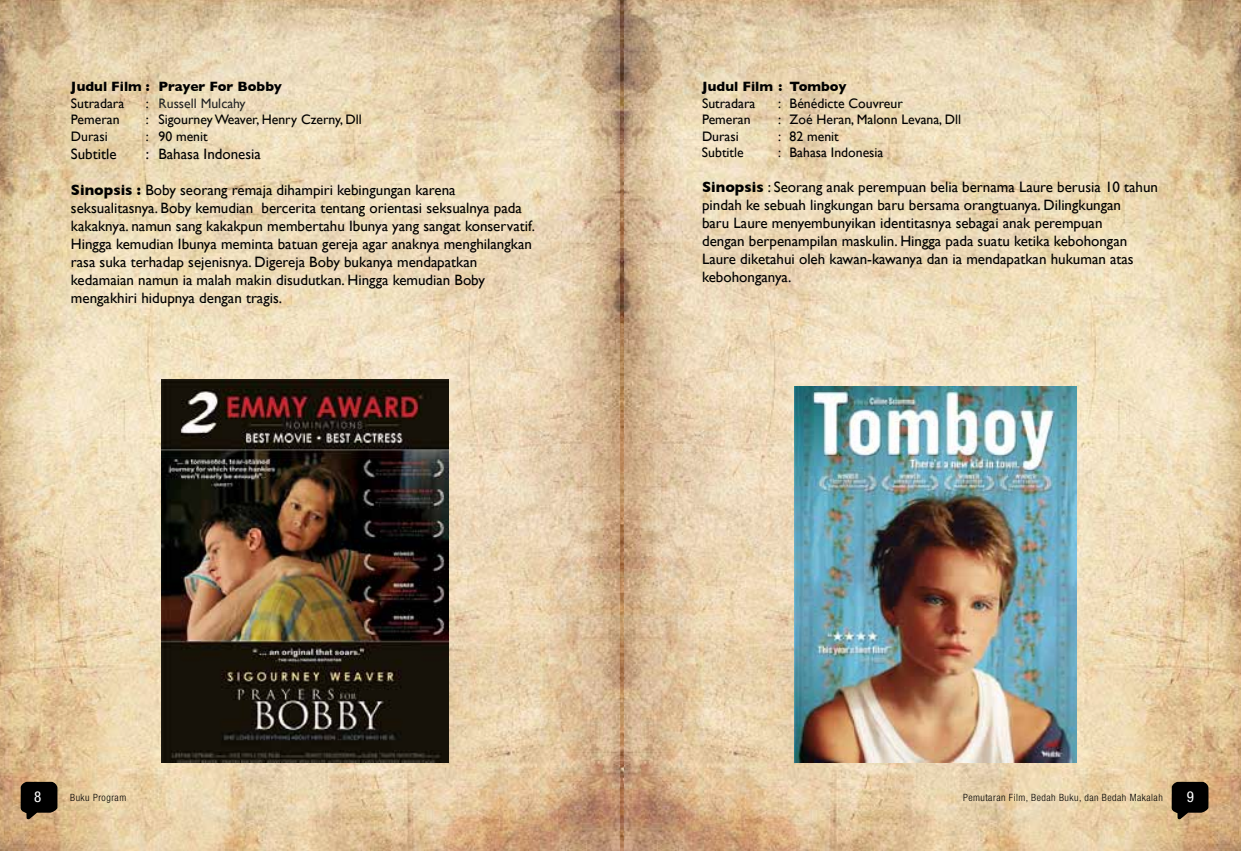
<style>
.page{position:relative;width:1241px;height:851px;background:#fff}
.page>*{position:absolute;margin:0;border:0;box-sizing:border-box;transform-origin:0 0}
.t1{font:15px/18px "Gill Sans";color:#000}
.t2{font:condensed 15px "Helvetica Neue LT Std";color:#fff}
.t3{font:13.75px "Gill Sans";color:#000}
.t4{font:700 13.75px "Gill Sans";color:#000}
.t5{font:13.75px "Gill Sans";color:#262626}
.t6{font:300 condensed 10px "Helvetica Neue LT Std";letter-spacing:.05em;color:#000}
.s1{color:#000}
.s2{font-weight:700}
</style>
<div class="page">
<img style="left:623px;top:0;width:617px;height:850px">
<svg style="left:1171px;top:781px;width:37px;height:38px"></svg>
<img style="left:0;top:0;width:623px;height:850px">
<svg style="left:21px;top:781px;width:36px;height:38px"></svg>
<img style="left:161px;top:380px;width:287px;height:382px">
<img style="left:794px;top:387px;width:282px;height:375px">
<p class="t4" style="left:71px;top:78px;width:212px">Judul Film : Prayer For Bobby</p>
<p class="t3" style="left:71px;top:95px;width:55px">Sutradara</p>
<p class="t5" style="left:146px;top:95px;width:101px"><span class="s1">:</span> Russell Mulcahy</p>
<p class="t3" style="left:71px;top:111px;width:50px">Pemeran</p>
<p class="t3" style="left:146px;top:111px;width:217px">: Sigourney Weaver, Henry Czerny, Dll</p>
<p class="t3" style="left:71px;top:128px;width:38px">Durasi</p>
<p class="t3" style="left:146px;top:128px;width:63px">: 90 menit</p>
<p class="t1" style="left:71px;top:144px;width:47px">Subtitle</p>
<p class="t1" style="left:146px;top:144px;width:116px">: Bahasa Indonesia</p>
<p class="t1" style="left:71px;top:180px;width:465px"><span class="s2">Sinopsis :</span> Boby seorang remaja dihampiri kebingungan karena seksualitasnya. Boby kemudian bercerita tentang orientasi seksualnya pada kakaknya. namun sang kakakpun membertahu Ibunya yang sangat konservatif.<br>Hingga kemudian Ibunya meminta batuan gereja agar anaknya menghilangkan rasa suka terhadap sejenisnya. Digereja Boby bukanya mendapatkan kedamaian namun ia malah makin disudutkan. Hingga kemudian Boby mengakhiri hidupnya dengan tragis.</p>
<p class="t4" style="left:702px;top:78px;width:146px">Judul Film : Tomboy</p>
<p class="t3" style="left:702px;top:95px;width:55px">Sutradara</p>
<p class="t3" style="left:778px;top:95px;width:126px">: Bénédicte Couvreur</p>
<p class="t3" style="left:702px;top:111px;width:50px">Pemeran</p>
<p class="t3" style="left:778px;top:111px;width:184px">: Zoé Heran, Malonn Levana, Dll</p>
<p class="t3" style="left:702px;top:128px;width:38px">Durasi</p>
<p class="t3" style="left:778px;top:128px;width:62px">: 82 menit</p>
<p class="t3" style="left:702px;top:144px;width:43px">Subtitle</p>
<p class="t3" style="left:778px;top:144px;width:107px">: Bahasa Indonesia</p>
<p class="t1" style="left:702px;top:177px;width:457px"><span class="s2">Sinopsis</span> : Seorang anak perempuan belia bernama Laure berusia 10 tahun pindah ke sebuah lingkungan baru bersama orangtuanya. Dilingkungan<br>baru Laure menyembunyikan identitasnya sebagai anak perempuan<br>dengan berpenampilan maskulin. Hingga pada suatu ketika kebohongan Laure diketahui oleh kawan-kawanya dan ia mendapatkan hukuman atas kebohonganya.</p>
<p class="t2" style="left:34px;top:788px;width:9px">8</p>
<p class="t6" style="left:70px;top:792px;width:58px">Buku Program</p>
<p class="t6" style="left:962px;top:792px;width:201px">Pemutaran Film, Bedah Buku, dan Bedah Makalah</p>
<p class="t2" style="left:1186px;top:788px;width:9px">9</p>
</div>
